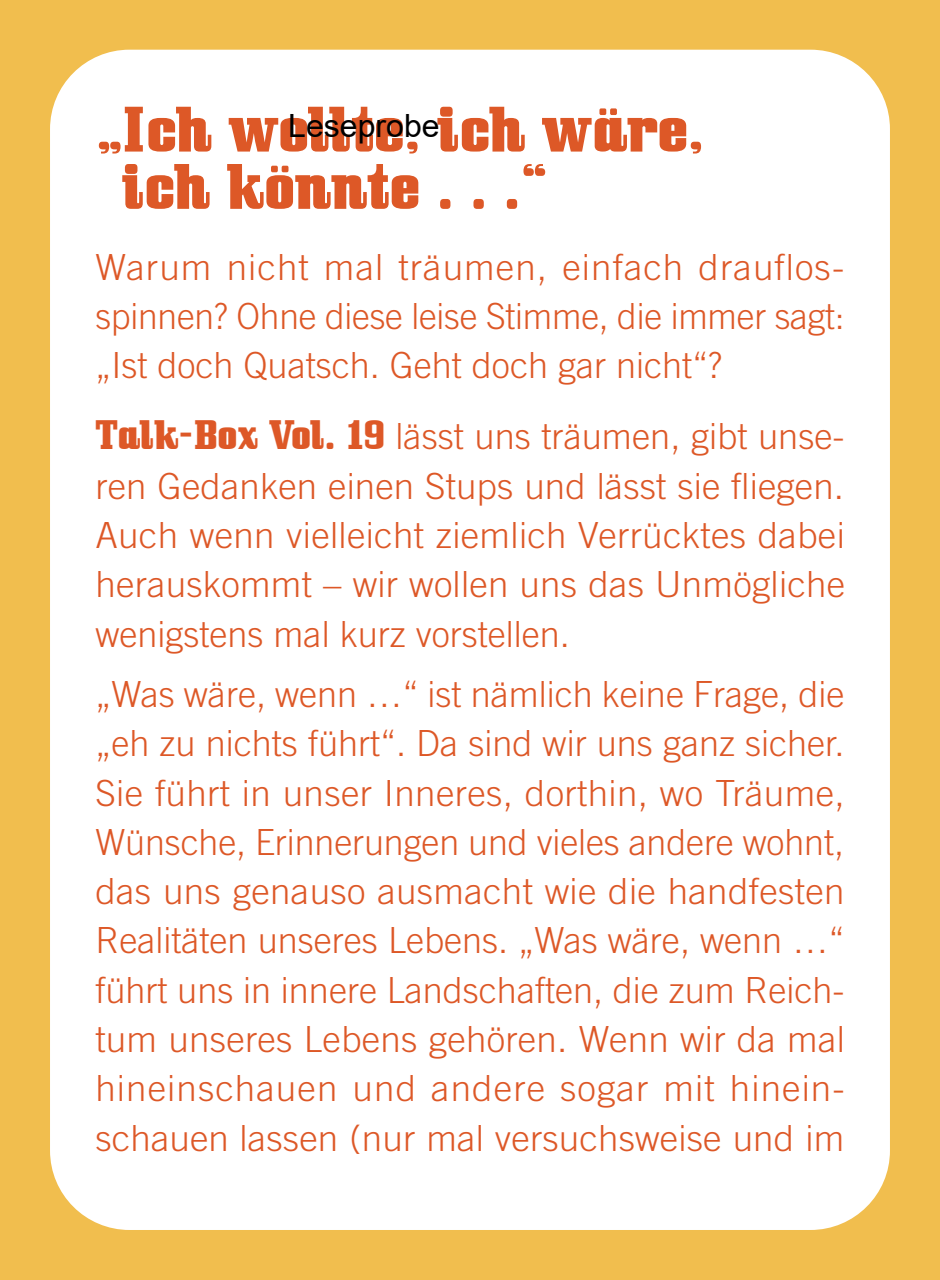
<style>
.page{position:relative;width:940px;height:1280px;background:#fff}
.page>*{position:absolute;margin:0;border:0;box-sizing:border-box;transform-origin:0 0}
.t1{font:56px/57.2px "Bullpen";color:#dd5827}
.t2{font:300 36px/49.2px "Trade Gothic";color:#dd5827;text-align:justify}
.t3{font:32px "Arial";color:#000}
.s1{font-family:"Bullpen";font-weight:400}
</style>
<div class="page">
<div style="left:0;top:0;width:939px;height:1279px;background:#f1be4e"></div>
<div style="left:50px;top:50px;width:839px;height:1179px;background:#fff;border-radius:79px"></div>
<h1 class="t1" style="left:122px;top:102px;width:583px;text-indent:-27px">„Ich wollte, ich wäre, ich könnte …“</h1>
<p class="t3" style="left:288px;top:104px;width:153px">Leseprobe</p>
<p class="t2" style="left:95px;top:242px;width:750px">Warum nicht mal träumen, einfach drauflos&shy;spinnen? Ohne diese leise Stimme, die immer sagt: „Ist doch Quatsch. Geht doch gar nicht“?</p>
<p class="t2" style="left:95px;top:411px;width:750px"><span class="s1">Talk-Box Vol. 19</span> lässt uns träumen, gibt unse&shy;ren Gedanken einen Stups und lässt sie fliegen.<br>Auch wenn vielleicht ziemlich Verrücktes dabei herauskommt – wir wollen uns das Unmögliche wenigstens mal kurz vorstellen.</p>
<p class="t2" style="left:95px;top:669px;width:750px">„Was wäre, wenn …“ ist nämlich keine Frage, die „eh zu nichts führt“. Da sind wir uns ganz sicher.<br>Sie führt in unser Inneres, dorthin, wo Träume, Wünsche, Erinnerungen und vieles andere wohnt, das uns genauso ausmacht wie die handfesten Realitäten unseres Lebens. „Was wäre, wenn …“ führt uns in innere Landschaften, die zum Reich&shy;tum unseres Lebens gehören. Wenn wir da mal hineinschauen und andere sogar mit hinein&shy;schauen lassen (nur mal versuchsweise und im</p>
</div>
